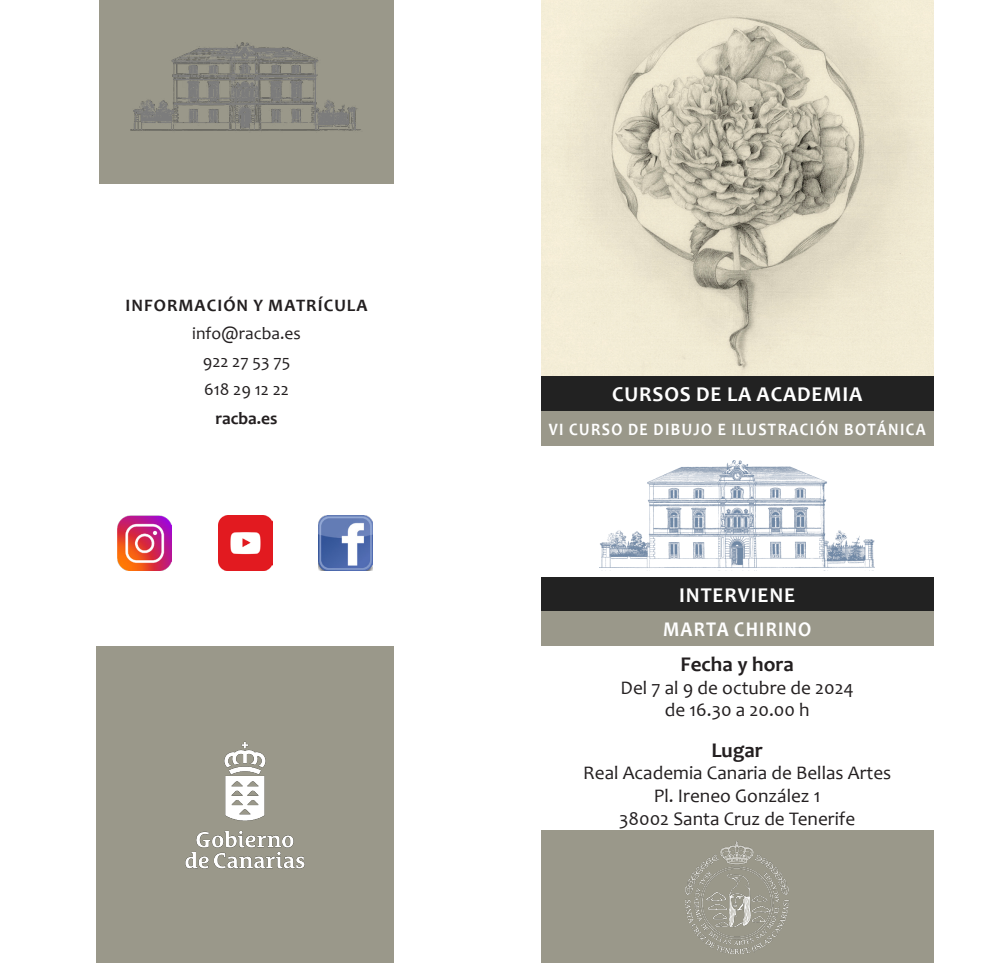
<style>
.page{position:relative;width:983px;height:963px;background:#fff}
.page>*{position:absolute;margin:0;border:0;box-sizing:border-box;transform-origin:0 0}
.cursos_de_la_academia{font:700 21.18px "Candara";letter-spacing:.04em;color:#fff}
.t1{font:700 21px "Candara";color:#231f20}
.t2{font:700 21px "Candara";letter-spacing:.06em;color:#fff;scale:.9 1}
.t3{font:19.25px "Candara";color:#231f20}
.cursos_de_la_academia-2{font:700 17.5px "Candara";letter-spacing:.09em;color:#fff;scale:.9 1}
.t4{font:17.5px "Candara";color:#231f20}
.t5{font:700 17.5px "Candara";letter-spacing:.06em;color:#231f20}
</style>
<div class="page">
<img style="left:541px;top:0;width:392px;height:376px">
<div style="left:99px;top:0;width:295px;height:184px;background:#9a988a"></div>
<img style="left:130px;top:42px;width:231px;height:89px">
<div style="left:96px;top:646px;width:298px;height:316px;background:#9a988a"></div>
<img style="left:319px;top:516px;width:54px;height:54px">
<img style="left:118px;top:516px;width:53px;height:54px">
<img style="left:218px;top:516px;width:54px;height:54px">
<img style="left:599px;top:460px;width:275px;height:108px">
<div style="left:541px;top:830px;width:392px;height:132px;background:#9a988a"></div>
<div style="left:541px;top:576px;width:392px;height:35px;background:#222"></div>
<div style="left:541px;top:611px;width:392px;height:35px;background:#9a988a"></div>
<div style="left:541px;top:376px;width:392px;height:35px;background:#222"></div>
<div style="left:541px;top:411px;width:392px;height:34px;background:#9a988a"></div>
<img style="left:685px;top:841px;width:103px;height:112px">
<img style="left:185px;top:741px;width:120px;height:128px">
<p class="t5" style="left:125px;top:295px;width:243px">INFORMACIÓN Y MATRÍCULA</p>
<p class="t4" style="left:192px;top:323px;width:110px">info@racba.es</p>
<p class="t4" style="left:203px;top:351px;width:89px">922 27 53 75</p>
<p class="t4" style="left:204px;top:379px;width:86px">618 29 12 22</p>
<p class="t5" style="left:215px;top:407px;width:64px">racba.es</p>
<p class="cursos_de_la_academia" style="left:612px;top:381px;width:252px">CURSOS DE LA ACADEMIA</p>
<p class="cursos_de_la_academia-2" style="left:548px;top:418px;width:420px">VI CURSO DE DIBUJO E ILUSTRACIÓN BOTÁNICA</p>
<p class="cursos_de_la_academia" style="left:679px;top:581px;width:117px">INTERVIENE</p>
<p class="t2" style="left:663px;top:615px;width:166px">MARTA CHIRINO</p>
<p class="t1" style="left:680px;top:650px;width:115px">Fecha y hora</p>
<p class="t3" style="left:620px;top:675px;width:235px">Del 7 al 9 de octubre de 2024</p>
<p class="t3" style="left:664px;top:698px;width:146px">de 16.30 a 20.00 h</p>
<p class="t1" style="left:711px;top:736px;width:53px">Lugar</p>
<p class="t3" style="left:583px;top:761px;width:310px">Real Academia Canaria de Bellas Artes</p>
<p class="t3" style="left:653px;top:783px;width:168px">Pl. Ireneo González 1</p>
<p class="t3" style="left:619px;top:806px;width:237px">38002 Santa Cruz de Tenerife</p>
</div>
